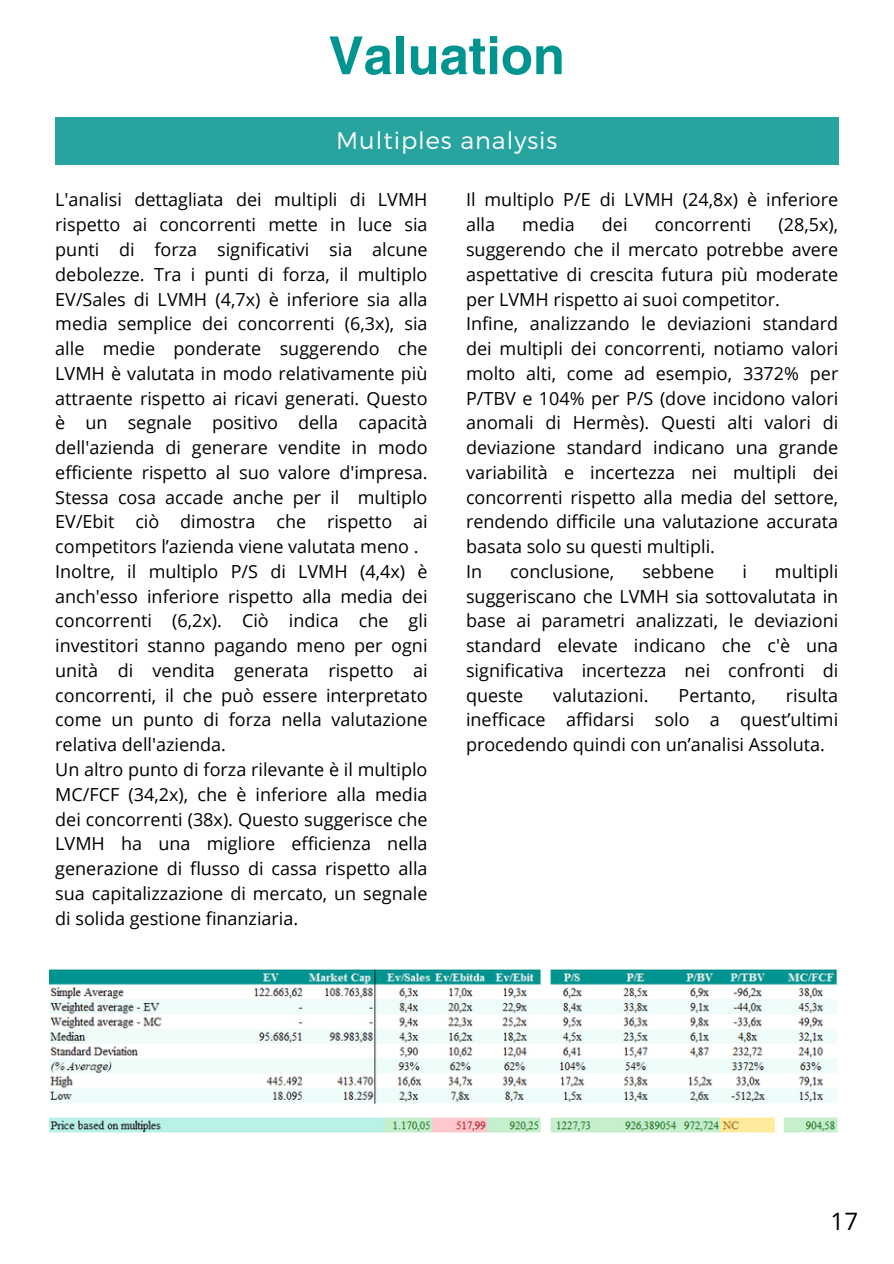
<style>
.page{position:relative;width:894px;height:1264px;background:#fff}
.page>*{position:absolute;margin:0;border:0;box-sizing:border-box;transform-origin:0 0}
.t1{font:700 52.5px "Helvetica LT Pro";color:#009490}
.t2{font:300 24px "Montserrat";letter-spacing:.04em;color:#fff}
.t3{font:24px "Open Sans";color:#000}
.t4{font:18px/24.8px "Open Sans";color:#000;text-align:justify}
</style>
<div class="page">
<div style="left:55px;top:117px;width:783px;height:47px;background:#27a4a0"></div>
<img style="left:49px;top:969px;width:789px;height:164px">
<h2 class="t1" style="left:328px;top:36px;width:238px">Valuation</h2>
<h2 class="t2" style="left:336px;top:125px;width:223px">Multiples analysis</h2>
<p class="t4" style="left:55px;top:187px;width:374px">L'analisi dettagliata dei multipli di LVMH rispetto ai concorrenti mette in luce sia punti di forza significativi sia alcune debolezze. Tra i punti di forza, il multiplo EV/Sales di LVMH (4,7x) è inferiore sia alla media semplice dei concorrenti (6,3x), sia alle medie ponderate suggerendo che LVMH è valutata in modo relativamente più attraente rispetto ai ricavi generati. Questo è un segnale positivo della capacità dell'azienda di generare vendite in modo efficiente rispetto al suo valore d'impresa.<br>Stessa cosa accade anche per il multiplo EV/Ebit ciò dimostra che rispetto ai competitors l’azienda viene valutata meno .</p>
<p class="t4" style="left:55px;top:558px;width:374px">Inoltre, il multiplo P/S di LVMH (4,4x) è anch'esso inferiore rispetto alla media dei concorrenti (6,2x). Ciò indica che gli investitori stanno pagando meno per ogni unità di vendita generata rispetto ai concorrenti, il che può essere interpretato come un punto di forza nella valutazione relativa dell'azienda.</p>
<p class="t4" style="left:55px;top:756px;width:373px">Un altro punto di forza rilevante è il multiplo MC/FCF (34,2x), che è inferiore alla media dei concorrenti (38x). Questo suggerisce che LVMH ha una migliore efficienza nella generazione di flusso di cassa rispetto alla sua capitalizzazione di mercato, un segnale di solida gestione finanziaria.</p>
<p class="t4" style="left:466px;top:187px;width:373px">Il multiplo P/E di LVMH (24,8x) è inferiore alla</p>
<p class="t4" style="left:522px;top:212px;width:54px">media</p>
<p class="t4" style="left:601px;top:212px;width:27px">dei</p>
<p class="t4" style="left:654px;top:212px;width:98px">concorrenti</p>
<p class="t4" style="left:466px;top:212px;width:373px;text-indent:312px">(28,5x), suggerendo che il mercato potrebbe avere aspettative di crescita futura più moderate per LVMH rispetto ai suoi competitor.</p>
<p class="t4" style="left:466px;top:311px;width:374px">Infine, analizzando le deviazioni standard dei multipli dei concorrenti, notiamo valori molto alti, come ad esempio, 3372% per P/TBV e 104% per P/S (dove incidono valori anomali di Hermès). Questi alti valori di deviazione standard indicano una grande variabilità e incertezza nei multipli dei concorrenti rispetto alla media del settore, rendendo difficile una valutazione accurata basata solo su questi multipli.</p>
<p class="t4" style="left:466px;top:558px;width:18px">In</p>
<p class="t4" style="left:510px;top:558px;width:106px">conclusione,</p>
<p class="t4" style="left:642px;top:558px;width:73px">sebbene</p>
<p class="t4" style="left:742px;top:558px;width:6px">i</p>
<p class="t4" style="left:466px;top:558px;width:373px;text-indent:309px">multipli suggeriscano che LVMH sia sottovalutata in base ai parametri analizzati, le deviazioni standard elevate indicano che c'è una significativa incertezza nei confronti di queste</p>
<p class="t4" style="left:466px;top:682px;width:373px;text-indent:320px">risulta inefficace affidarsi solo a quest’ultimi procedendo quindi con un’analisi Assoluta.</p>
<p class="t4" style="left:553px;top:682px;width:97px">valutazioni.</p>
<p class="t4" style="left:678px;top:682px;width:79px">Pertanto,</p>
<p class="t3" style="left:830px;top:1203px;width:29px">17</p>
</div>
